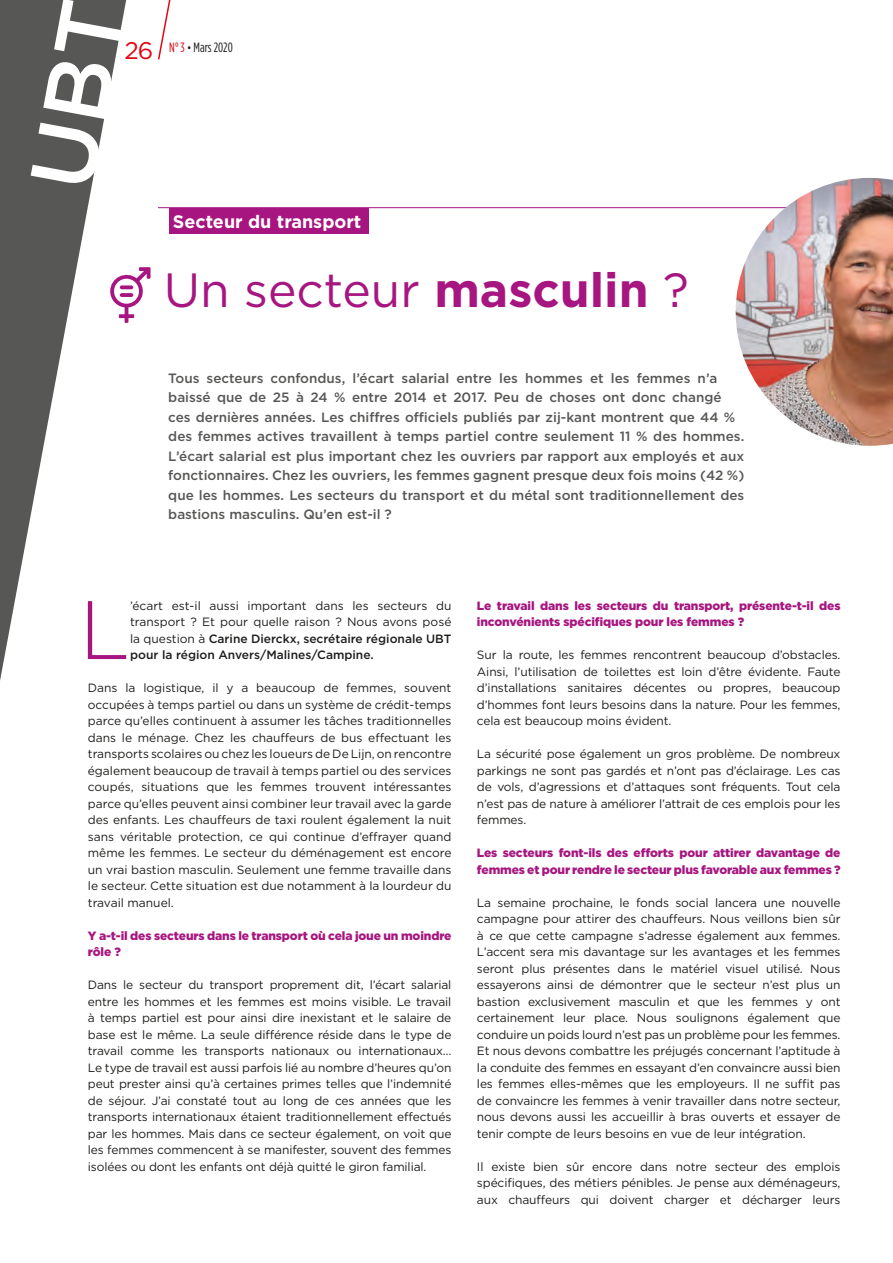
<style>
.page{position:relative;width:893px;height:1263px;background:#fff}
.page>*{position:absolute;margin:0;border:0;box-sizing:border-box;transform-origin:0 0}
.t1{font:300 82.65px "Gotham";color:#a71680}
.t2{font:48px "Gotham";color:#a71680}
.t3{font:700 18px "Gotham";color:#fff}
.t4{font:500 13.5px/19.5px "Gotham";color:#575756}
.t5{font:13.5px "Gotham Condensed";color:#1d1d1b}
.t6{font:12px/16.5px "Gotham";letter-spacing:-.01em;color:#1d1d1b;text-align:justify}
.t7{font:900 12px/16.5px "Gotham";letter-spacing:-.01em;color:#a71680}
.s1{font-family:"Gotham";font-size:24px;color:#e30614}
.s2{color:#e30614}
.s3{font-size:12.15px}
.s4{font-weight:700}
.s5{font-weight:500}
</style>
<div class="page">
<div style="left:169px;top:208px;width:200px;height:26px;background:#a71680"></div>
<hr style="left:158px;top:207px;width:674px;height:1px;background:#a71680">
<img style="left:736px;top:178px;width:157px;height:268px">
<svg style="left:130px;top:267px;width:21px;height:52px"></svg>
<svg style="left:0;top:0;width:130px;height:681px"></svg>
<svg style="left:158px;top:0;width:13px;height:60px"></svg>
<svg style="left:31px;top:0;width:94px;height:187px"></svg>
<p class="t5" style="left:124px;top:40px;width:110px"><span class="s1">26</span> <span class="s2">N° 3</span> <span class="s3">•</span> Mars 2020</p>
<h3 class="t3" style="left:173px;top:210px;width:190px">Secteur du transport</h3>
<h2 class="t2" style="left:164px;top:260px;width:527px">Un secteur <span class="s4">masculin</span> ?</h2>
<p class="t4" style="left:168px;top:368px;width:578px">Tous secteurs confondus, l’écart salarial entre les hommes et les femmes n’a baissé que de 25 à 24 % entre 2014 et 2017. Peu de choses ont donc changé ces dernières années. Les chiffres officiels publiés par zij-kant montrent que 44 % des femmes actives travaillent à temps partiel contre seulement 11 % des hommes.<br>L’écart salarial est plus important chez les ouvriers par rapport aux employés et aux fonctionnaires. Chez les ouvriers, les femmes gagnent presque deux fois moins (42 %) que les hommes. Les secteurs du transport et du métal sont traditionnellement des bastions masculins. Qu’en est-il ?</p>
<h1 class="t1" style="left:79px;top:577px;width:52px">L</h1>
<p class="t6" style="left:130px;top:597px;width:323px">’écart est-il aussi important dans les secteurs du transport ? Et pour quelle raison ? Nous avons posé la question à <span class="s5">Carine Dierckx, secrétaire régionale UBT pour la région Anvers/Malines/Campine.</span></p>
<p class="t6" style="left:88px;top:679px;width:365px">Dans la logistique, il y a beaucoup de femmes, souvent occupées à temps partiel ou dans un système de crédit-temps parce qu’elles continuent à assumer les tâches traditionnelles dans le ménage. Chez les chauffeurs de bus effectuant les transports scolaires ou chez les loueurs de De Lijn, on rencontre également beaucoup de travail à temps partiel ou des services coupés, situations que les femmes trouvent intéressantes parce qu’elles peuvent ainsi combiner leur travail avec la garde des enfants. Les chauffeurs de taxi roulent également la nuit sans véritable protection, ce qui continue d’effrayer quand même les femmes. Le secteur du déménagement est encore un vrai bastion masculin. Seulement une femme travaille dans le secteur. Cette situation est due notamment à la lourdeur du travail manuel.</p>
<p class="t7" style="left:88px;top:927px;width:365px">Y a-t-il des secteurs dans le transport où cela joue un moindre rôle ?</p>
<p class="t6" style="left:88px;top:976px;width:365px">Dans le secteur du transport proprement dit, l’écart salarial entre les hommes et les femmes est moins visible. Le travail à temps partiel est pour ainsi dire inexistant et le salaire de base est le même. La seule différence réside dans le type de travail comme les transports nationaux ou internationaux… Le type de travail est aussi parfois lié au nombre d’heures qu’on peut prester ainsi qu’à certaines primes telles que l’indemnité de séjour. J’ai constaté tout au long de ces années que les transports internationaux étaient traditionnellement effectués par les hommes. Mais dans ce secteur également, on voit que les femmes commencent à se manifester, souvent des femmes isolées ou dont les enfants ont déjà quitté le giron familial.</p>
<p class="t7" style="left:477px;top:597px;width:365px">Le travail dans les secteurs du transport, présente-t-il des inconvénients spécifiques pour les femmes ?</p>
<p class="t6" style="left:477px;top:646px;width:365px">Sur la route, les femmes rencontrent beaucoup d’obstacles.<br>Ainsi, l’utilisation de toilettes est loin d’être évidente. Faute d’installations sanitaires décentes ou propres, beaucoup d’hommes font leurs besoins dans la nature. Pour les femmes, cela est beaucoup moins évident.</p>
<p class="t6" style="left:477px;top:745px;width:365px">La sécurité pose également un gros problème. De nombreux parkings ne sont pas gardés et n’ont pas d’éclairage. Les cas de vols, d’agressions et d’attaques sont fréquents. Tout cela n’est pas de nature à améliorer l’attrait de ces emplois pour les femmes.</p>
<p class="t7" style="left:477px;top:844px;width:365px">Les secteurs font-ils des efforts pour attirer davantage de femmes et pour rendre le secteur plus favorable aux femmes ?</p>
<p class="t6" style="left:477px;top:894px;width:365px">La semaine prochaine, le fonds social lancera une nouvelle campagne pour attirer des chauffeurs. Nous veillons bien sûr à ce que cette campagne s’adresse également aux femmes.<br>L’accent sera mis davantage sur les avantages et les femmes seront plus présentes dans le matériel visuel utilisé. Nous essayerons ainsi de démontrer que le secteur n’est plus un bastion exclusivement masculin et que les femmes y ont certainement leur place. Nous soulignons également que conduire un poids lourd n’est pas un problème pour les femmes.<br>Et nous devons combattre les préjugés concernant l’aptitude à la conduite des femmes en essayant d’en convaincre aussi bien les femmes elles-mêmes que les employeurs. Il ne suffit pas de convaincre les femmes à venir travailler dans notre secteur, nous devons aussi les accueillir à bras ouverts et essayer de tenir compte de leurs besoins en vue de leur intégration.</p>
<p class="t6" style="left:477px;top:1158px;width:365px">Il existe bien sûr encore dans notre secteur des emplois spécifiques, des métiers pénibles. Je pense aux déménageurs, aux chauffeurs qui doivent charger et décharger leurs</p>
</div>
